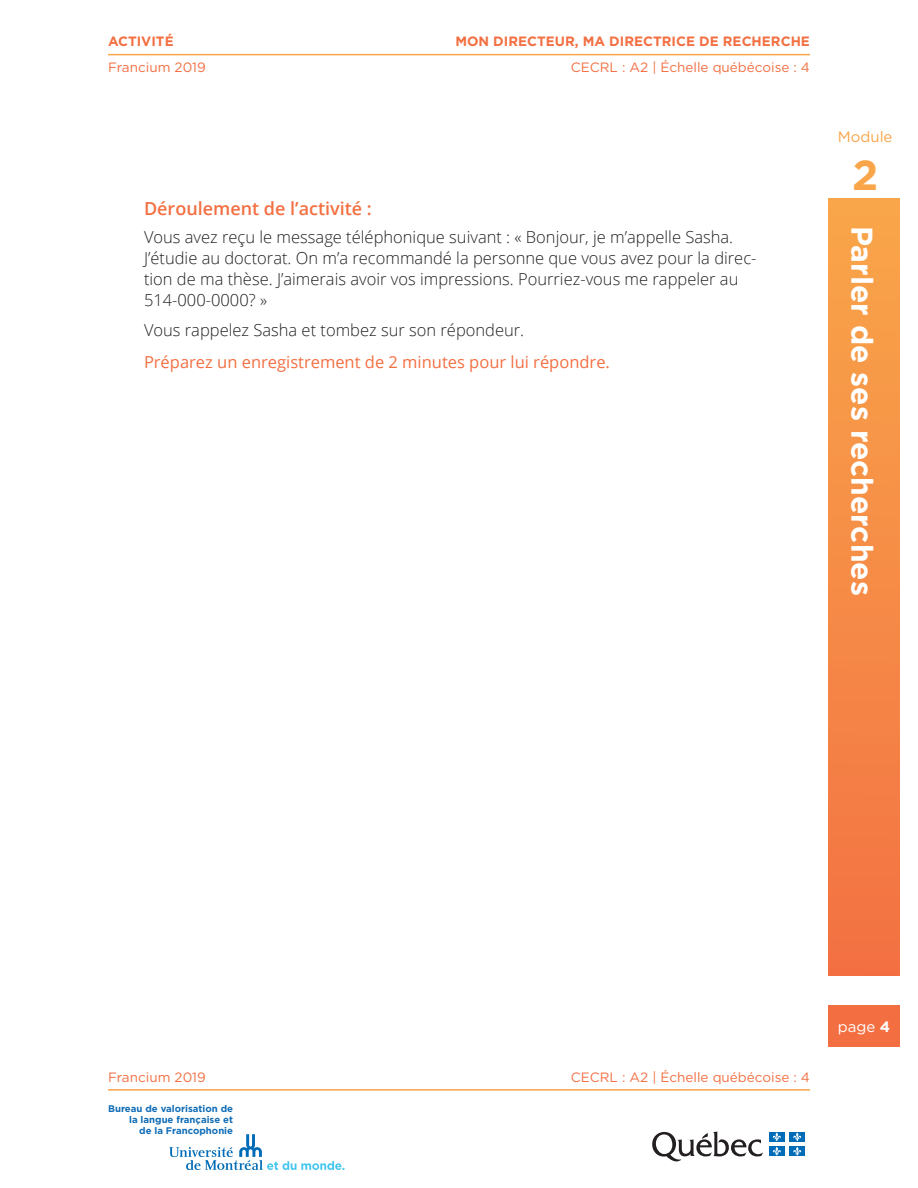
<style>
.page{position:relative;width:918px;height:1188px;background:#fff}
.page>*{position:absolute;margin:0;border:0;box-sizing:border-box;transform-origin:0 0}
.t1{font:700 42px "Gotham HTF";color:#f9a549}
.t2{font:700 30px "Gotham HTF";color:#fff}
.t3{font:600 18px "Open Sans";color:#f36f42}
.t4{font:300 16.5px/21px "Open Sans";color:#231f20}
.t5{font:16.5px "Open Sans";color:#f36f42}
.t6{font:15px "Gotham";color:#f9a549}
.t7{font:15px "Gotham HTF";color:#fff}
.t8{font:13.5px "Gotham HTF";color:#f36f42}
.t9{font:700 13.5px "Gotham HTF";color:#f36f42}
.t10{font:700 9.6px/11.1px "Gotham";color:#0f6cb6;text-align:right}
.s1{font-weight:700}
</style>
<div class="page">
<div style="left:828px;top:1005px;width:72px;height:41px;background:#f36f42"></div>
<svg style="left:652px;top:1131px;width:111px;height:31px"></svg>
<div style="left:769px;top:1132px;width:16px;height:10px;background:#006cb7"></div>
<svg style="left:773px;top:1132px;width:8px;height:9px"></svg>
<div style="left:789px;top:1132px;width:16px;height:10px;background:#006cb7"></div>
<svg style="left:793px;top:1132px;width:8px;height:9px"></svg>
<div style="left:769px;top:1146px;width:16px;height:10px;background:#006cb7"></div>
<svg style="left:773px;top:1147px;width:8px;height:9px"></svg>
<div style="left:789px;top:1146px;width:16px;height:10px;background:#006cb7"></div>
<svg style="left:793px;top:1147px;width:8px;height:9px"></svg>
<svg style="left:169px;top:1134px;width:175px;height:36px"></svg>
<div style="left:828px;top:198px;width:72px;height:778px;background:linear-gradient(to bottom,#f9a64a,#f37143)"></div>
<hr style="left:108px;top:54px;width:702px;height:1px;background:#f9a549">
<hr style="left:108px;top:1089px;width:702px;height:2px;background:#f9a549">
<p class="t9" style="left:108px;top:34px;width:67px">ACTIVITÉ</p>
<p class="t9" style="left:455px;top:34px;width:356px">MON DIRECTEUR, MA DIRECTRICE DE RECHERCHE</p>
<p class="t8" style="left:108px;top:59px;width:99px">Francium 2019</p>
<p class="t8" style="left:571px;top:59px;width:241px">CECRL : A2 | Échelle québécoise : 4</p>
<p class="t3" style="left:144px;top:196px;width:229px">Déroulement de l’activité :</p>
<p class="t4" style="left:144px;top:226px;width:614px">Vous avez reçu le message téléphonique suivant : « Bonjour, je m’appelle Sasha.<br>J’étudie au doctorat. On m’a recommandé la personne que vous avez pour la direc&shy;tion de ma thèse. J’aimerais avoir vos impressions. Pourriez-vous me rappeler au 514-000-0000? »</p>
<p class="t4" style="left:144px;top:319px;width:382px">Vous rappelez Sasha et tombez sur son répondeur.</p>
<p class="t5" style="left:144px;top:351px;width:467px">Préparez un enregistrement de 2 minutes pour lui répondre.</p>
<p class="t6" style="left:838px;top:128px;width:56px">Module</p>
<h1 class="t1" style="left:852px;top:151px;width:28px">2</h1>
<h2 class="t2" style="left:879px;top:226px;width:372px;rotate:90deg">Parler de ses recherches</h2>
<p class="t8" style="left:108px;top:1069px;width:99px">Francium 2019</p>
<p class="t8" style="left:571px;top:1069px;width:241px">CECRL : A2 | Échelle québécoise : 4</p>
<p class="t10" style="left:108px;top:1103px;width:126px">Bureau de valorisation de la langue française et<br>de la Francophonie</p>
<p class="t7" style="left:838px;top:1018px;width:54px">page <span class="s1">4</span></p>
</div>
